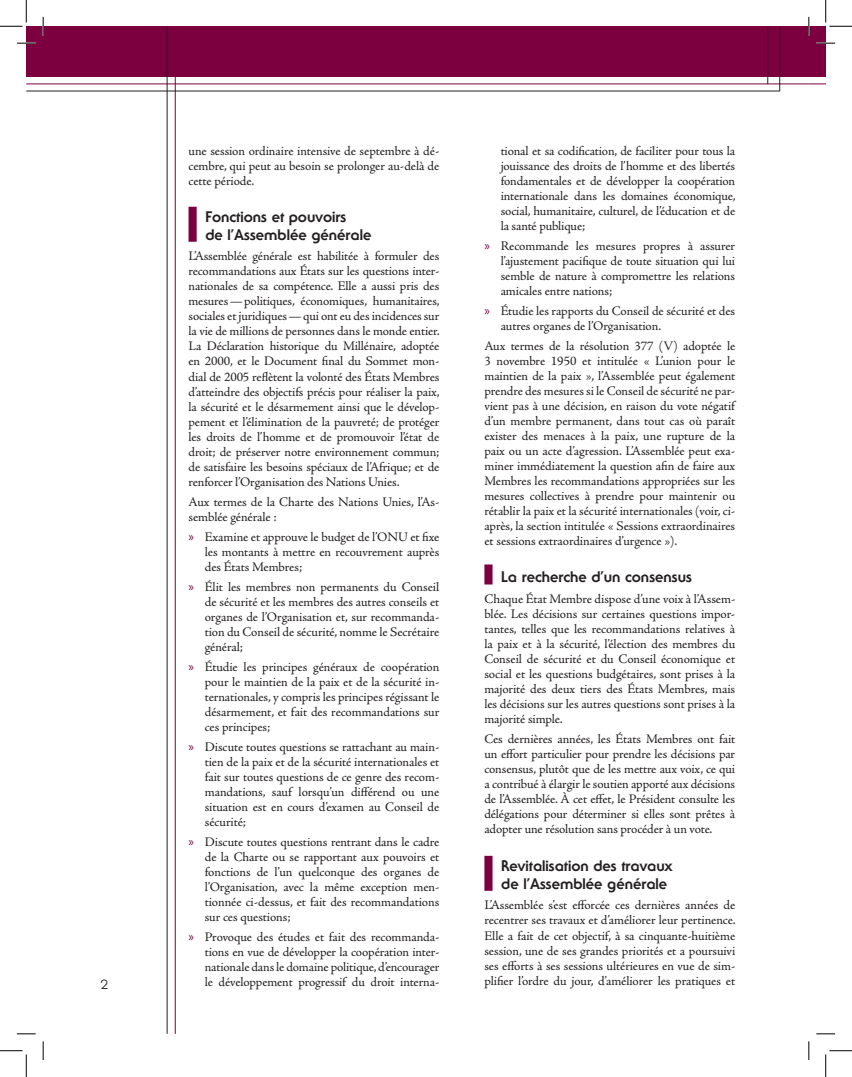
<style>
.page{position:relative;width:852px;height:1077px;background:#fff}
.page>*{position:absolute;margin:0;border:0;box-sizing:border-box;transform-origin:0 0}
.t1{font:800 15px/18px "Serif Gothic Std";color:#231f20}
.t2{font:13.12px/15px "Adobe Jenson Pro";letter-spacing:-.01em;color:#231f20;text-align:justify}
.t3{font:13.12px "Serif Gothic Std";color:#231f20}
.s1{font-family:"Myriad Pro";color:#7c0040}
</style>
<div class="page">
<div style="left:26px;top:26px;width:782px;height:51px;background:#7c0040"></div>
<hr style="left:175px;top:26px;width:1px;height:1007px;background:#7c0040">
<hr style="left:26px;top:84px;width:782px;height:1px;background:#7c0040">
<hr style="left:26px;top:91px;width:753px;height:1px;background:#231f20">
<hr style="left:767px;top:26px;width:1px;height:58px;background:#231f20">
<hr style="left:167px;top:26px;width:1px;height:1007px;background:#231f20">
<hr style="left:779px;top:26px;width:1px;height:65px;background:#231f20">
<div style="left:808px;top:26px;width:17px;height:51px;background:#7c0040"></div>
<svg style="left:808px;top:84px;width:17px;height:1px"></svg>
<div style="left:188px;top:207px;width:8px;height:35px;background:#7c0040"></div>
<div style="left:484px;top:564px;width:8px;height:20px;background:#7c0040"></div>
<div style="left:484px;top:855px;width:8px;height:35px;background:#7c0040"></div>
<svg style="left:17px;top:42px;width:19px;height:2px"></svg>
<svg style="left:816px;top:42px;width:18px;height:2px"></svg>
<svg style="left:17px;top:1033px;width:19px;height:1px"></svg>
<svg style="left:816px;top:1033px;width:18px;height:1px"></svg>
<svg style="left:42px;top:17px;width:2px;height:19px"></svg>
<svg style="left:42px;top:1041px;width:2px;height:18px"></svg>
<svg style="left:808px;top:17px;width:1px;height:19px"></svg>
<svg style="left:808px;top:1041px;width:1px;height:18px"></svg>
<svg style="left:0;top:0;width:27px;height:27px"></svg>
<svg style="left:0;top:1050px;width:27px;height:26px"></svg>
<svg style="left:825px;top:0;width:26px;height:27px"></svg>
<svg style="left:825px;top:1050px;width:26px;height:26px"></svg>
<p class="t3" style="left:100px;top:976px;width:10px">2</p>
<p class="t2" style="left:188px;top:143px;width:252px">une session ordinaire intensive de septembre à dé&shy;cembre, qui peut au besoin se prolonger au-delà de cette période.</p>
<p class="t1" style="left:205px;top:207px;width:167px">Fonctions et pouvoirs<br>de l’Assemblée générale</p>
<p class="t2" style="left:188px;top:249px;width:253px">L’Assemblée générale est habilitée à formuler des recommandations aux États sur les questions inter&shy;nationales de sa compétence. Elle a aussi pris des mesures—politiques, économiques, humanitaires, sociales et juridiques—qui ont eu des incidences sur la vie de millions de personnes dans le monde entier.<br>La Déclaration historique du Millénaire, adoptée en 2000, et le Document final du Sommet mon&shy;dial de 2005 reflètent la volonté des États Membres d’atteindre des objectifs précis pour réaliser la paix, la sécurité et le désarmement ainsi que le dévelop&shy;pement et l’élimination de la pauvreté; de protéger les droits de l’homme et de promouvoir l’état de droit; de préserver notre environnement commun; de satisfaire les besoins spéciaux de l’Afrique; et de renforcer l’Organisation des Nations Unies.</p>
<p class="t2" style="left:188px;top:494px;width:252px">Aux termes de la Charte des Nations Unies, l’As&shy;semblée générale :</p>
<p class="t2" style="left:205px;top:529px;width:236px;text-indent:-16px"><span class="s1">»</span> Examine et approuve le budget de l’ONU et fixe les montants à mettre en recouvrement auprès des États Membres;</p>
<p class="t2" style="left:205px;top:579px;width:236px;text-indent:-16px"><span class="s1">»</span> Élit les membres non permanents du Conseil de sécurité et les membres des autres conseils et organes de l’Organisation et, sur recommanda&shy;tion du Conseil de sécurité, nomme le Secrétaire général;</p>
<p class="t2" style="left:205px;top:659px;width:236px;text-indent:-16px"><span class="s1">»</span> Étudie les principes généraux de coopération pour le maintien de la paix et de la sécurité in&shy;ternationales, y compris les principes régissant le désarmement, et fait des recommandations sur ces principes;</p>
<p class="t2" style="left:205px;top:739px;width:236px;text-indent:-16px"><span class="s1">»</span> Discute toutes questions se rattachant au main&shy;tien de la paix et de la sécurité internationales et fait sur toutes questions de ce genre des recom&shy;mandations, sauf lorsqu’un différend ou une situation est en cours d’examen au Conseil de sécurité;</p>
<p class="t2" style="left:205px;top:834px;width:236px;text-indent:-16px"><span class="s1">»</span> Discute toutes questions rentrant dans le cadre de la Charte ou se rapportant aux pouvoirs et fonctions de l’un quelconque des organes de l’Organisation, avec la même exception men&shy;tionnée ci-dessus, et fait des recommandations sur ces questions;</p>
<p class="t2" style="left:205px;top:929px;width:236px;text-indent:-16px"><span class="s1">»</span> Provoque des études et fait des recommanda&shy;tions en vue de développer la coopération inter&shy;nationale dans le domaine politique, d’encourager le développement progressif du droit interna-</p>
<p class="t2" style="left:500px;top:143px;width:236px">tional et sa codification, de faciliter pour tous la jouissance des droits de l’homme et des libertés fondamentales et de développer la coopération internationale dans les domaines économique, social, humanitaire, culturel, de l’éducation et de la santé publique;</p>
<p class="t2" style="left:500px;top:238px;width:236px;text-indent:-16px"><span class="s1">»</span> Recommande les mesures propres à assurer l’ajustement pacifique de toute situation qui lui semble de nature à compromettre les relations amicales entre nations;</p>
<p class="t2" style="left:500px;top:304px;width:236px;text-indent:-16px"><span class="s1">»</span> Étudie les rapports du Conseil de sécurité et des autres organes de l’Organisation.</p>
<p class="t2" style="left:484px;top:339px;width:252px">Aux termes de la résolution 377 (V) adoptée le 3 novembre 1950 et intitulée « L’union pour le maintien de la paix », l’Assemblée peut également prendre des mesures si le Conseil de sécurité ne par&shy;vient pas à une décision, en raison du vote négatif d’un membre permanent, dans tout cas où paraît exister des menaces à la paix, une rupture de la paix ou un acte d’agression. L’Assemblée peut exa&shy;miner immédiatement la question afin de faire aux Membres les recommandations appropriées sur les mesures collectives à prendre pour maintenir ou rétablir la paix et la sécurité internationales (voir, ci&shy;après, la section intitulée « Sessions extraordinaires et sessions extraordinaires d’urgence »).</p>
<p class="t1" style="left:501px;top:567px;width:192px">La recherche d’un consensus</p>
<p class="t2" style="left:484px;top:591px;width:252px">Chaque État Membre dispose d’une voix à l’Assem&shy;blée. Les décisions sur certaines questions impor&shy;tantes, telles que les recommandations relatives à la paix et à la sécurité, l’élection des membres du Conseil de sécurité et du Conseil économique et social et les questions budgétaires, sont prises à la majorité des deux tiers des États Membres, mais les décisions sur les autres questions sont prises à la majorité simple.</p>
<p class="t2" style="left:484px;top:731px;width:252px">Ces dernières années, les États Membres ont fait un effort particulier pour prendre les décisions par consensus, plutôt que de les mettre aux voix, ce qui a contribué à élargir le soutien apporté aux décisions de l’Assemblée. À cet effet, le Président consulte les délégations pour déterminer si elles sont prêtes à adopter une résolution sans procéder à un vote.</p>
<p class="t1" style="left:501px;top:856px;width:172px">Revitalisation des travaux de l’Assemblée générale</p>
<p class="t2" style="left:484px;top:897px;width:253px">L’Assemblée s’est efforcée ces dernières années de recentrer ses travaux et d’améliorer leur pertinence.<br>Elle a fait de cet objectif, à sa cinquante-huitième session, une de ses grandes priorités et a poursuivi ses efforts à ses sessions ultérieures en vue de sim&shy;plifier l’ordre du jour, d’améliorer les pratiques et</p>
</div>
